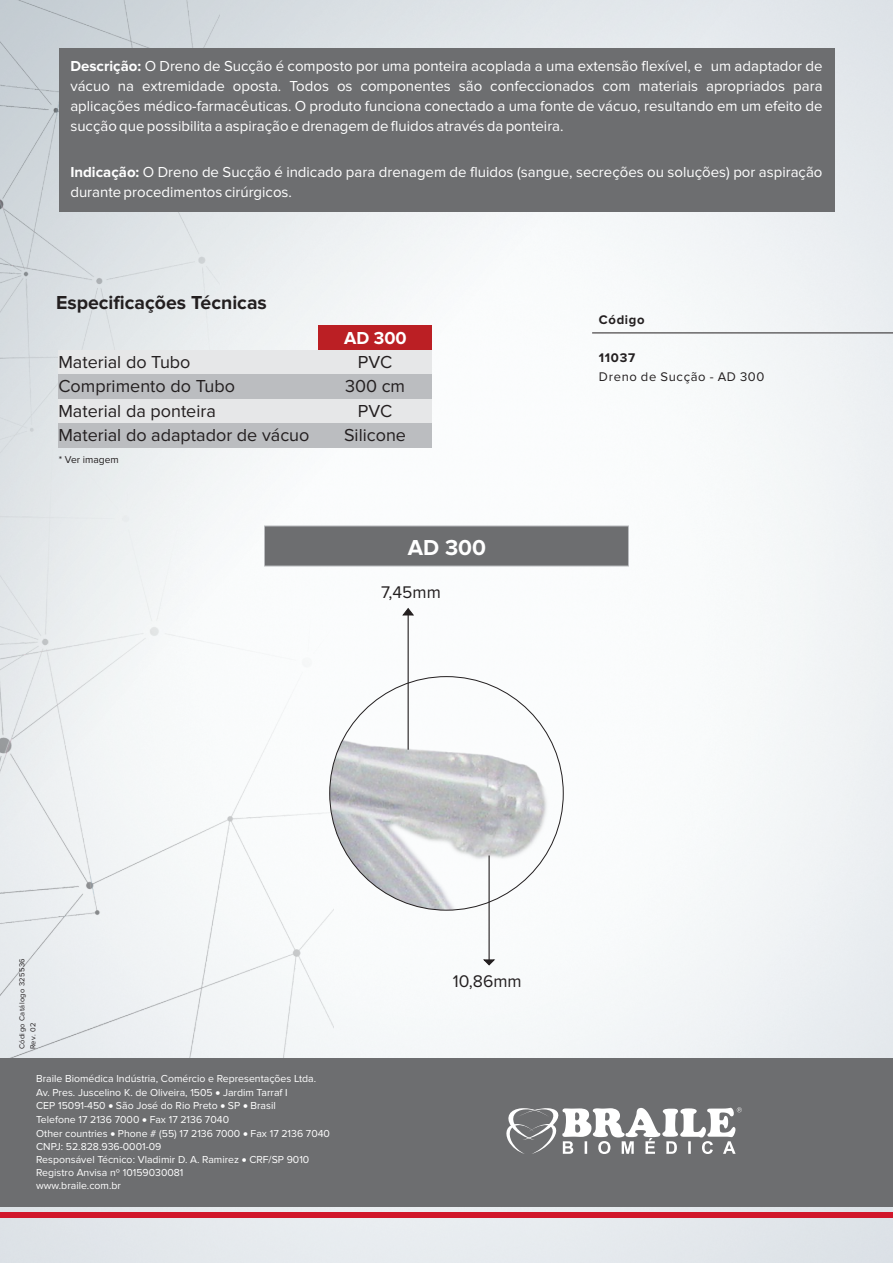
<style>
.page{position:relative;width:893px;height:1263px;background:#fff}
.page>*{position:absolute;margin:0;border:0;box-sizing:border-box;transform-origin:0 0}
.t1{font:700 22.5px "Proxima Nova";color:#fff}
.t2{font:700 19.5px "Proxima Nova";color:#231f20}
.t3{font:18px "Proxima Nova";color:#231f20}
.t4{font:700 18px "Proxima Nova";color:#fff}
.t5{font:17.55px "Proxima Nova";color:#231f20}
.t6{font:15px/20.1px "Proxima Nova";color:#fff;text-align:justify}
.t7{font:13.05px "Proxima Nova";letter-spacing:.05em;color:#231f20}
.t8{font:700 13.05px "Proxima Nova";letter-spacing:.05em;color:#231f20}
.t9{font:10.5px/13.4px "Proxima Nova";color:#fff}
.t10{font:10.2px "Proxima Nova";color:#231f20}
.t11{font:7.5px/10.9px "Proxima Nova";letter-spacing:.05em;color:#231f20}
.s1{font-weight:700}
</style>
<div class="page">
<img style="left:0;top:973px;width:333px;height:85px">
<img style="left:0;top:0;width:884px;height:973px">
<div style="left:0;top:1058px;width:893px;height:148px;background:#6d6e70"></div>
<div style="left:0;top:1212px;width:893px;height:6px;background:#d1172b"></div>
<svg style="left:506px;top:1107px;width:236px;height:47px"></svg>
<div style="left:59px;top:48px;width:775px;height:163px;background:#6d6e70"></div>
<hr style="left:592px;top:333px;width:301px;height:1px;background:#231f20">
<svg style="left:264px;top:525px;width:365px;height:42px;background:#747577"></svg>
<img style="left:330px;top:680px;width:233px;height:230px">
<hr style="left:489px;top:855px;width:1px;height:107px;background:#231f20">
<svg style="left:484px;top:959px;width:11px;height:6px"></svg>
<hr style="left:408px;top:612px;width:1px;height:138px;background:#231f20">
<svg style="left:403px;top:608px;width:11px;height:7px"></svg>
<div style="left:318px;top:325px;width:114px;height:25px;background:#bb1f24"></div>
<div style="left:58px;top:350px;width:260px;height:24px;background:#e6e7e8"></div>
<div style="left:318px;top:350px;width:114px;height:24px;background:#e6e7e8"></div>
<div style="left:58px;top:374px;width:260px;height:25px;background:#bbbdc0"></div>
<div style="left:318px;top:374px;width:114px;height:25px;background:#bbbdc0"></div>
<div style="left:58px;top:399px;width:260px;height:24px;background:#e6e7e8"></div>
<div style="left:318px;top:399px;width:114px;height:24px;background:#e6e7e8"></div>
<div style="left:58px;top:423px;width:260px;height:25px;background:#bbbdc0"></div>
<div style="left:318px;top:423px;width:114px;height:25px;background:#bbbdc0"></div>
<p class="t6" style="left:70px;top:56px;width:754px"><span class="s1">Descrição:</span> O Dreno de Sucção é composto por uma ponteira acoplada a uma extensão flexível, e um adaptador de vácuo na extremidade oposta. Todos os componentes são confeccionados com materiais apropriados para aplicações médico-farmacêuticas. O produto funciona conectado a uma fonte de vácuo, resultando em um efeito de sucção que possibilita a aspiração e drenagem de fluidos através da ponteira.</p>
<p class="t6" style="left:70px;top:162px;width:754px"><span class="s1">Indicação:</span> O Dreno de Sucção é indicado para drenagem de fluidos (sangue, secreções ou soluções) por aspiração durante procedimentos cirúrgicos.</p>
<h2 class="t2" style="left:56px;top:294px;width:212px">Especificações Técnicas</h2>
<p class="t4" style="left:344px;top:329px;width:64px">AD 300</p>
<p class="t3" style="left:58px;top:354px;width:134px">Material do Tubo</p>
<p class="t3" style="left:358px;top:354px;width:36px">PVC</p>
<p class="t3" style="left:58px;top:378px;width:178px">Comprimento do Tubo</p>
<p class="t3" style="left:345px;top:378px;width:62px">300 cm</p>
<p class="t3" style="left:58px;top:403px;width:159px">Material da ponteira</p>
<p class="t3" style="left:358px;top:403px;width:36px">PVC</p>
<p class="t3" style="left:58px;top:427px;width:253px">Material do adaptador de vácuo</p>
<p class="t3" style="left:344px;top:427px;width:63px">Silicone</p>
<p class="t10" style="left:59px;top:455px;width:62px">* Ver imagem</p>
<h1 class="t1" style="left:408px;top:537px;width:80px">AD 300</h1>
<p class="t5" style="left:381px;top:584px;width:61px">7,45mm</p>
<p class="t8" style="left:599px;top:313px;width:47px">Código</p>
<p class="t8" style="left:599px;top:351px;width:38px">11037</p>
<p class="t7" style="left:599px;top:370px;width:167px">Dreno de Sucção - AD 300</p>
<p class="t11" style="left:17px;top:1049px;width:92px;rotate:-90deg">Código Catálogo 325536<br>Rev. 02</p>
<p class="t9" style="left:36px;top:1072px;width:295px">Braile Biomédica Indústria, Comércio e Representações Ltda.<br>Av. Pres. Juscelino K. de Oliveira, 1505 • Jardim Tarraf I<br>CEP 15091-450 • São José do Rio Preto • SP • Brasil<br>Telefone 17 2136 7000 • Fax 17 2136 7040<br>Other countries • Phone # (55) 17 2136 7000 • Fax 17 2136 7040<br>CNPJ: 52.828.936-0001-09<br>Responsável Técnico: Vladimir D. A. Ramirez • CRF/SP 9010<br>Registro Anvisa nº 10159030081<br>www.braile.com.br</p>
<p class="t5" style="left:453px;top:973px;width:70px">10,86mm</p>
</div>
